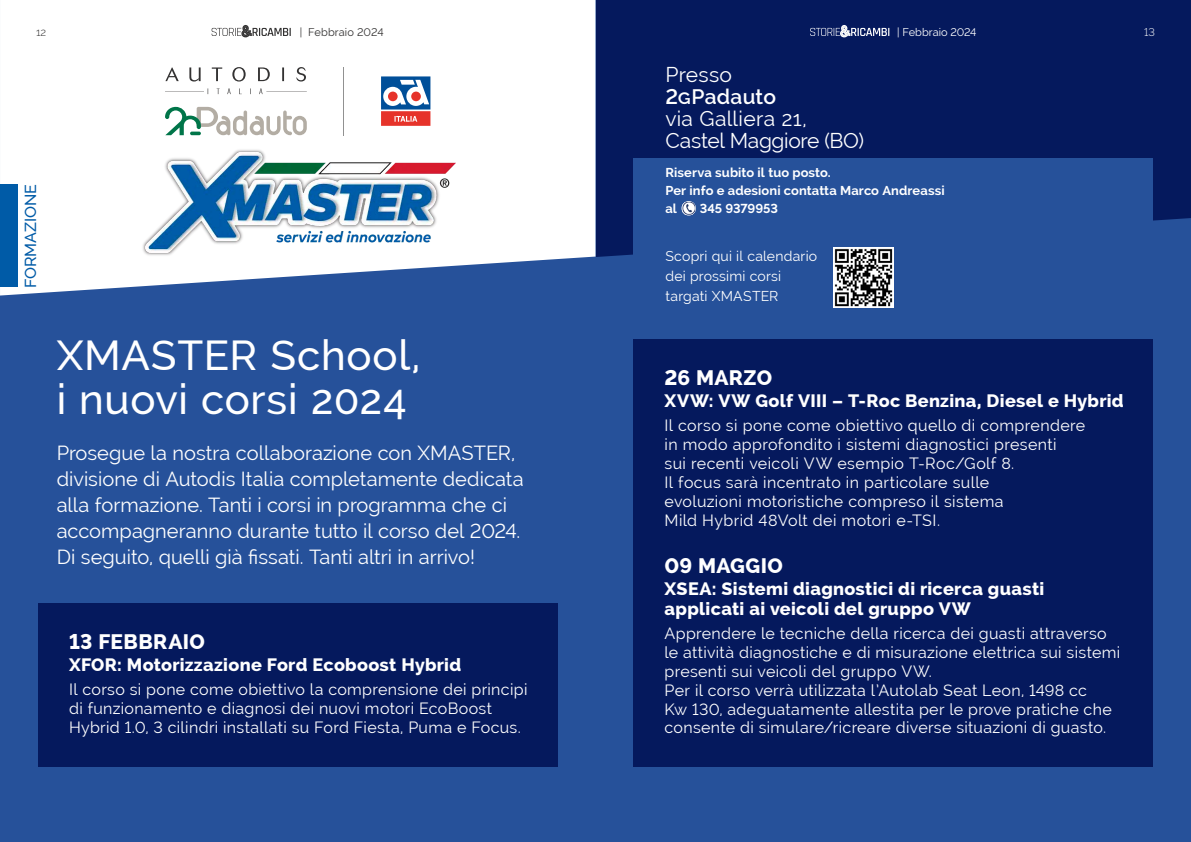
<style>
.page{position:relative;width:1191px;height:842px;background:#fff}
.page>*{position:absolute;margin:0;border:0;box-sizing:border-box;transform-origin:0 0}
.t1{font:500 42px/44px "Raleway";letter-spacing:.015em;color:#fff}
.t2{font:21px/22px "Raleway";color:#fff}
.t3{font:800 21px "Raleway";letter-spacing:.015em;color:#fff}
.t4{font:600 21px "Raleway";letter-spacing:.01em;color:#fff}
.t5{font:20px/26px "Raleway";color:#fff}
.t6{font:800 18px/20px "Raleway";letter-spacing:.02em;color:#fff}
.t7{font:16px/19px "Raleway";letter-spacing:.02em;color:#fff}
.t8{font:500 16px "Raleway";color:#005ba7}
.t9{font:14px/20px "Raleway";letter-spacing:.015em;color:#fff}
.t10{font:700 12.9px/18px "Raleway";letter-spacing:.005em;color:#fff}
.t11{font:11px "Raleway";letter-spacing:.01em;color:#333232}
.t12{font:11px "Raleway";color:#fff}
.t13{font:300 11px "Raleway";color:#333232}
.t14{font:300 11px "Raleway";color:#fff}
</style>
<div class="page">
<div style="left:592px;top:0;width:599px;height:842px;background:#26519a"></div>
<div style="left:595px;top:0;width:596px;height:257px;background:#05195d"></div>
<div style="left:0;top:0;width:595px;height:842px;background:#26519a"></div>
<svg style="left:0;top:0;width:595px;height:296px;background:#eaeef5"></svg>
<svg style="left:165px;top:107px;width:142px;height:28px;background:#d1dad4"></svg>
<svg style="left:381px;top:76px;width:49px;height:50px;background:#9a7c94"></svg>
<hr style="left:344px;top:67px;width:1px;height:68px;background:#919191">
<svg style="left:165px;top:67px;width:142px;height:27px;background:#e9e9e9"></svg>
<div style="left:633px;top:159px;width:520px;height:116px;background:#26519a"></div>
<svg style="left:681px;top:201px;width:15px;height:15px"></svg>
<svg style="left:682px;top:202px;width:13px;height:13px"></svg>
<div style="left:0;top:185px;width:17px;height:102px;background:#005ba7"></div>
<img style="left:140px;top:147px;width:315px;height:110px">
<div style="left:38px;top:603px;width:519px;height:164px;background:#05195d"></div>
<div style="left:633px;top:339px;width:520px;height:428px;background:#05195d"></div>
<svg style="left:810px;top:25px;width:79px;height:12px"></svg>
<svg style="left:212px;top:25px;width:79px;height:12px"></svg>
<img style="left:834px;top:248px;width:59px;height:59px">
<p class="t13" style="left:36px;top:26px;width:12px">12</p>
<p class="t8" style="left:21px;top:288px;width:106px;rotate:-90deg">FORMAZIONE</p>
<p class="t11" style="left:300px;top:26px;width:86px">| Febbraio 2024</p>
<p class="t12" style="left:897px;top:26px;width:81px">| Febbraio 2024</p>
<p class="t14" style="left:1144px;top:26px;width:12px">13</p>
<h2 class="t2" style="left:665px;top:63px;width:68px">Presso</h2>
<h2 class="t4" style="left:665px;top:84px;width:112px">2gPadauto</h2>
<h2 class="t2" style="left:665px;top:107px;width:200px">via Galliera 21,<br>Castel Maggiore (BO)</h2>
<p class="t10" style="left:665px;top:163px;width:281px">Riserva subito il tuo posto.<br>Per info e adesioni contatta Marco Andreassi al</p>
<p class="t10" style="left:699px;top:199px;width:80px">345 9379953</p>
<p class="t9" style="left:665px;top:246px;width:153px">Scopri qui il calendario dei prossimi corsi targati XMASTER</p>
<h1 class="t1" style="left:57px;top:333px;width:365px">XMASTER School, i nuovi corsi 2024</h1>
<p class="t5" style="left:57px;top:440px;width:468px">Prosegue la nostra collaborazione con XMASTER, divisione di Autodis Italia completamente dedicata alla formazione. Tanti i corsi in programma che ci accompagneranno durante tutto il corso del 2024.<br>Di seguito, quelli già fissati. Tanti altri in arrivo!</p>
<h2 class="t3" style="left:69px;top:630px;width:137px">13 FEBBRAIO</h2>
<p class="t6" style="left:69px;top:654px;width:394px">XFOR: Motorizzazione Ford Ecoboost Hybrid</p>
<p class="t7" style="left:69px;top:680px;width:460px">Il corso si pone come obiettivo la comprensione dei principi di funzionamento e diagnosi dei nuovi motori EcoBoost<br>Hybrid 1.0, 3 cilindri installati su Ford Fiesta, Puma e Focus.</p>
<h2 class="t3" style="left:664px;top:366px;width:109px">26 MARZO</h2>
<p class="t6" style="left:664px;top:390px;width:461px">XVW: VW Golf VIII – T-Roc Benzina, Diesel e Hybrid</p>
<p class="t7" style="left:664px;top:416px;width:422px">Il corso si pone come obiettivo quello di comprendere in modo approfondito i sistemi diagnostici presenti<br>sui recenti veicoli VW esempio T-Roc/Golf 8.<br>Il focus sarà incentrato in particolare sulle<br>evoluzioni motoristiche compreso il sistema<br>Mild Hybrid 48Volt dei motori e-TSI.</p>
<h2 class="t3" style="left:664px;top:554px;width:120px">09 MAGGIO</h2>
<p class="t6" style="left:664px;top:578px;width:381px">XSEA: Sistemi diagnostici di ricerca guasti applicati ai veicoli del gruppo VW</p>
<p class="t7" style="left:664px;top:624px;width:457px">Apprendere le tecniche della ricerca dei guasti attraverso le attività diagnostiche e di misurazione elettrica sui sistemi presenti sui veicoli del gruppo VW.<br>Per il corso verrà utilizzata l’Autolab Seat Leon, 1498 cc<br>Kw 130, adeguatamente allestita per le prove pratiche che consente di simulare/ricreare diverse situazioni di guasto.</p>
</div>
